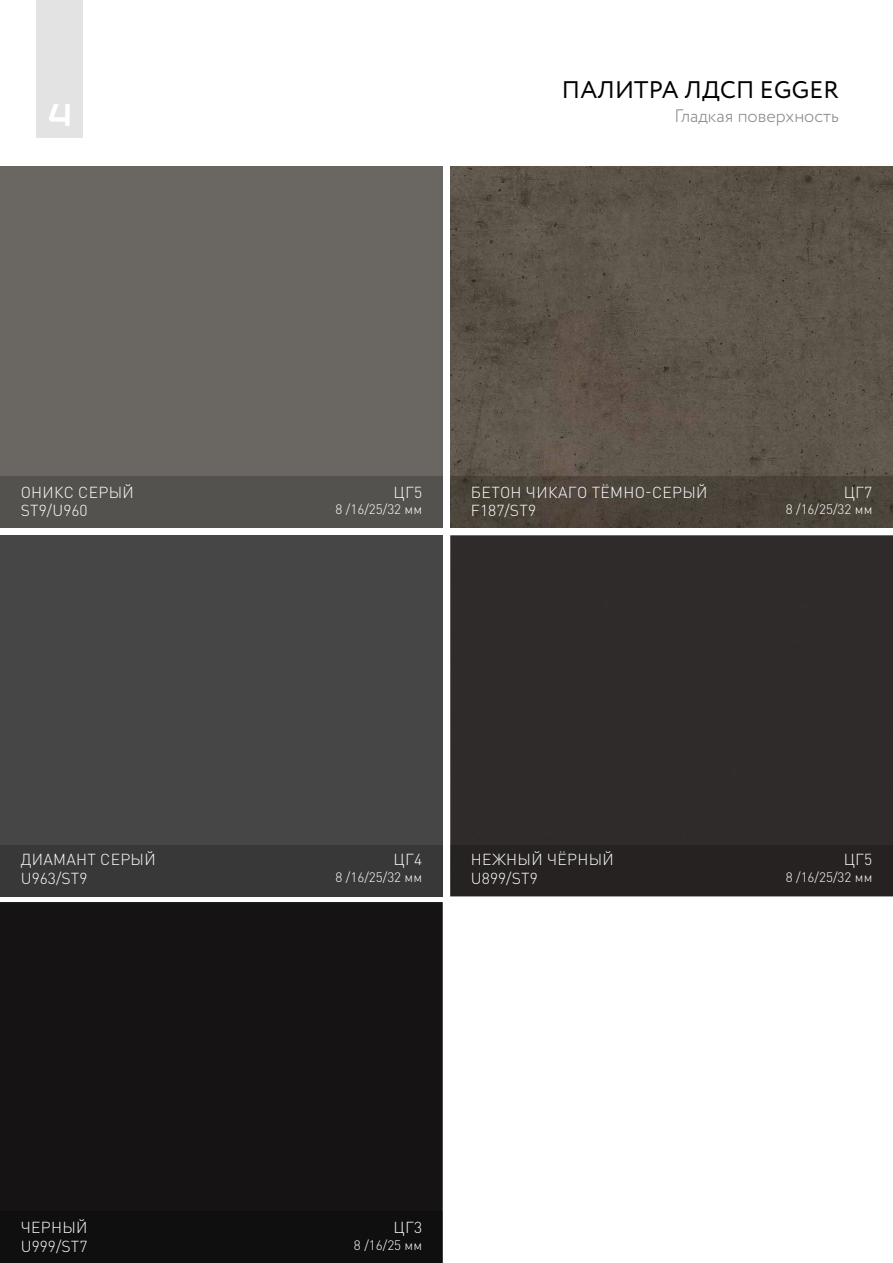
<style>
.page{position:relative;width:893px;height:1263px;background:#fff}
.page>*{position:absolute;margin:0;border:0;box-sizing:border-box;transform-origin:0 0}
.t1{font:31.5px "BOWLER";color:#fff}
.t2{font:24px "Circe";letter-spacing:.01em;color:#000}
.t3{font:300 18px "Circe";color:#878787}
.t4{font:300 15.75px/18.9px "DIN Pro";letter-spacing:.02em;color:#fff}
.t5{font:300 13.5px "DIN Pro";color:#fff}
</style>
<div class="page">
<div style="left:36px;top:0;width:47px;height:137px;background:#e3e3e3"></div>
<div style="left:0;top:902px;width:443px;height:310px;background:#151314"></div>
<div style="left:0;top:166px;width:443px;height:310px;background:#6a6762"></div>
<img style="left:450px;top:166px;width:443px;height:310px">
<div style="left:0;top:535px;width:443px;height:310px;background:#464646"></div>
<div style="left:450px;top:535px;width:443px;height:310px;background:#2f2b2a"></div>
<div style="left:0;top:476px;width:443px;height:51px;background:#54524e"></div>
<div style="left:450px;top:476px;width:443px;height:51px;background:#4b443b"></div>
<div style="left:0;top:845px;width:443px;height:51px;background:#383838"></div>
<div style="left:450px;top:845px;width:443px;height:51px;background:#252221"></div>
<div style="left:0;top:1212px;width:443px;height:51px;background:#100f10"></div>
<h1 class="t1" style="left:48px;top:97px;width:25px">4</h1>
<h2 class="t2" style="left:562px;top:74px;width:278px">ПАЛИТРА ЛДСП EGGER</h2>
<p class="t3" style="left:674px;top:104px;width:166px">Гладкая поверхность</p>
<p class="t4" style="left:21px;top:481px;width:115px">ОНИКС СЕРЫЙ<br>ST9/U960</p>
<p class="t4" style="left:844px;top:481px;width:30px">ЦГ7</p>
<p class="t4" style="left:471px;top:481px;width:238px">БЕТОН ЧИКАГО ТЁМНО-СЕРЫЙ<br>F187/ST9</p>
<p class="t4" style="left:393px;top:481px;width:30px">ЦГ5</p>
<p class="t5" style="left:335px;top:498px;width:88px">8 /16/25/32 мм</p>
<p class="t5" style="left:786px;top:498px;width:88px">8 /16/25/32 мм</p>
<p class="t4" style="left:21px;top:849px;width:137px">ДИАМАНТ СЕРЫЙ<br>U963/ST9</p>
<p class="t4" style="left:844px;top:849px;width:30px">ЦГ5</p>
<p class="t4" style="left:471px;top:849px;width:144px">НЕЖНЫЙ ЧЁРНЫЙ<br>U899/ST9</p>
<p class="t4" style="left:393px;top:849px;width:30px">ЦГ4</p>
<p class="t5" style="left:335px;top:866px;width:88px">8 /16/25/32 мм</p>
<p class="t5" style="left:786px;top:866px;width:88px">8 /16/25/32 мм</p>
<p class="t4" style="left:21px;top:1217px;width:68px">ЧЕРНЫЙ<br>U999/ST7</p>
<p class="t4" style="left:393px;top:1217px;width:30px">ЦГ3</p>
<p class="t5" style="left:354px;top:1234px;width:70px">8 /16/25 мм</p>
</div>
